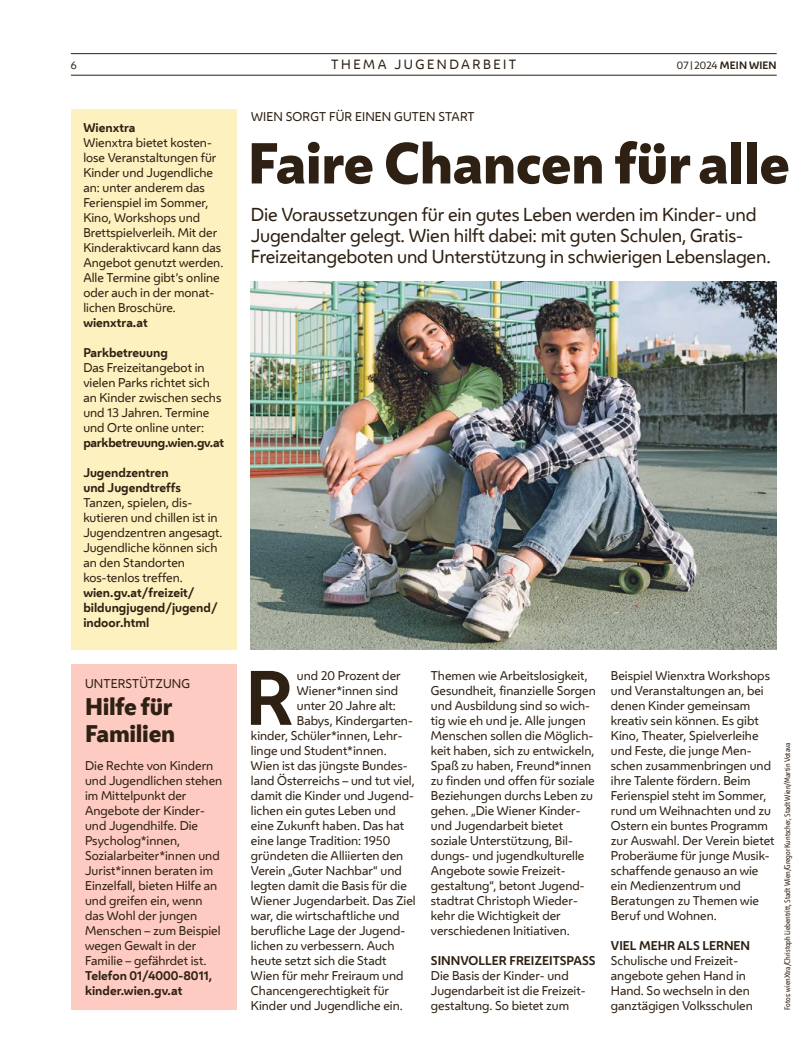
<style>
.page{position:relative;width:798px;height:1063px;background:#fff}
.page>*{position:absolute;margin:0;border:0;box-sizing:border-box;transform-origin:0 0}
.FT_FT_Initial4{font:700 71.88px "Wiener Melange";color:#2e2113}
.HL_Header_45pt{font:800 53.75px "Wiener Melange";letter-spacing:-.01em;color:#2e2113}
.HL_Header_18pt{font:800 22.5px/27px "Wiener Melange";letter-spacing:-.015em;color:#2e2113}
.HL_Header_45pt-2{font:17.5px/21px "Wiener Melange";letter-spacing:-.01em;color:#2e2113}
.t1{font:12.5px "Wiener Melange";letter-spacing:.195em;color:#2e2113}
.FT_FT_Initial4-2{font:11.88px/15px "Wiener Melange";color:#2e2113}
.FT_FT{font:11.88px/15px "Wiener Melange";color:#2e2113}
.Spalte_Infobox_Spalte_FT{font:11.88px/15px "Wiener Melange";color:#2e2113}
.Spalte_Infobox_Spalte_FT-2{font:700 11.88px/15px "Wiener Melange";color:#2e2113}
.HL_Vorzeile_9_5pt{font:11.88px "Wiener Melange";letter-spacing:.01em;color:#2e2113}
.FT_Zwischentitel{font:700 11.88px "Wiener Melange";color:#2e2113}
.FT_FT_Info_bold{font:700 11.88px/15px "Wiener Melange";color:#2e2113}
.Spalte_Infobox_Spalte_FT-3{font:700 11.88px "Wiener Melange";letter-spacing:-.02em;color:#2e2113}
.t2{font:700 10px "Wiener Melange";letter-spacing:.01em;color:#2e2113}
.t3{font:10px "Wiener Melange";color:#2e2113}
.t4{font:7.5px "Wiener Melange Cd";color:#2e2113}
.s1{font-weight:400}
.s2{font-weight:400;font-size:7.5px}
.s3{font-weight:700}
</style>
<div class="page">
<hr style="left:71px;top:75px;width:705px;height:1px;background:#2e2113">
<hr style="left:71px;top:53px;width:705px;height:1px;background:#2e2113">
<img style="left:251px;top:281px;width:525px;height:369px">
<div style="left:71px;top:665px;width:166px;height:345px;background:#fecbc3"></div>
<div style="left:71px;top:110px;width:166px;height:540px;background:#fcf1bf"></div>
<p class="t3" style="left:71px;top:58px;width:7px">6</p>
<p class="t1" style="left:331px;top:55px;width:45px">Th ema</p>
<p class="t1" style="left:394px;top:55px;width:54px">Jug endarb</p>
<p class="t1" style="left:493px;top:55px;width:22px">eit</p>
<p class="t2" style="left:676px;top:57px;width:101px"><span class="s1">07</span> <span class="s2">|</span><span class="s1">2024</span> MEIN WIEN</p>
<p class="Spalte_Infobox_Spalte_FT" style="left:83px;top:119px;width:141px"><span class="s3">Wienxtra<br></span>Wienxtra bietet kosten&shy;lose Veranstaltungen für<br>Kinder und Jugendliche an: unter anderem das<br>Ferienspiel im Sommer,<br>Kino, Workshops und<br>Brettspielverleih. Mit der<br>Kinderaktivcard kann das<br>Angebot genutzt werden.<br>Alle Termine gibt’s online oder auch in der monat&shy;lichen Broschüre. <span class="s3">wienxtra.at</span></p>
<p class="Spalte_Infobox_Spalte_FT" style="left:83px;top:344px;width:139px"><span class="s3">Parkbetreuung<br></span>Das Freizeitangebot in vielen Parks richtet sich an Kinder zwischen sechs und 13 Jahren. Termine und Orte online unter:</p>
<p class="Spalte_Infobox_Spalte_FT-3" style="left:83px;top:432px;width:142px">parkbetreuung.wien.gv.at</p>
<p class="Spalte_Infobox_Spalte_FT" style="left:83px;top:464px;width:141px"><span class="s3">Jugendzentren<br>und Jugendtreffs<br></span>Tanzen, spielen, dis&shy;kutieren und chillen ist in<br>Jugendzentren angesagt.<br>Jugendliche können sich an den Standorten kos-tenlos treffen.</p>
<p class="Spalte_Infobox_Spalte_FT-2" style="left:83px;top:584px;width:136px">wien.gv.at/freizeit/ bildungjugend/jugend/ indoor.html</p>
<p class="HL_Vorzeile_9_5pt" style="left:85px;top:674px;width:106px">UNTERSTÜTZUNG</p>
<h1 class="HL_Header_18pt" style="left:85px;top:693px;width:92px">Hilfe für<br>Familien</h1>
<p class="FT_FT" style="left:85px;top:757px;width:139px">Die Rechte von Kindern und Jugendlichen stehen im Mittelpunkt der<br>Angebote der Kinder&shy;und Jugendhilfe. Die<br>Psycholog*innen,<br>Sozialarbeiter*innen und<br>Jurist*innen beraten im<br>Einzelfall, bieten Hilfe an und greifen ein, wenn das Wohl der jungen<br>Menschen – zum Beispiel wegen Gewalt in der<br>Familie – gefährdet ist.</p>
<p class="FT_FT_Info_bold" style="left:85px;top:967px;width:129px">Telefon 01/4000-8011, kinder.wien.gv.at</p>
<p class="HL_Vorzeile_9_5pt" style="left:251px;top:107px;width:225px">WIEN SORGT FÜR EI NEN GUTEN START</p>
<h1 class="HL_Header_45pt" style="left:248px;top:126px;width:543px">Faire Chancen für alle</h1>
<h1 class="HL_Header_45pt-2" style="left:251px;top:204px;width:521px">Die Voraussetzungen für ein gutes Leben werden im Kinder- und<br>Jugendalter gelegt. Wien hilft dabei: mit guten Schulen, Gratis-<br>Freizeitangeboten und Unterstützung in schwierigen Lebenslagen.</h1>
<p class="FT_FT_Initial4" style="left:245px;top:638px;width:49px">R</p>
<p class="FT_FT_Initial4-2" style="left:297px;top:667px;width:105px">und 20 Prozent der</p>
<p class="FT_FT_Initial4-2" style="left:297px;top:682px;width:103px">Wiener*innen sind</p>
<p class="FT_FT_Initial4-2" style="left:297px;top:697px;width:101px">unter 20 Jahre alt:</p>
<p class="FT_FT_Initial4-2" style="left:297px;top:712px;width:117px">Babys, Kindergarten-</p>
<p class="FT_FT_Initial4-2" style="left:251px;top:727px;width:153px">kinder, Schüler*innen, Lehr-</p>
<p class="FT_FT_Initial4-2" style="left:251px;top:742px;width:137px">linge und Student*innen.</p>
<p class="FT_FT_Initial4-2" style="left:251px;top:757px;width:158px">Wien ist das jüngste Bundes-</p>
<p class="FT_FT_Initial4-2" style="left:251px;top:772px;width:165px">land Österreichs – und tut viel,</p>
<p class="FT_FT_Initial4-2" style="left:251px;top:787px;width:164px">damit die Kinder und Jugend-</p>
<p class="FT_FT_Initial4-2" style="left:251px;top:802px;width:146px">lichen ein gutes Leben und</p>
<p class="FT_FT_Initial4-2" style="left:251px;top:817px;width:155px">eine Zukunft haben. Das hat</p>
<p class="FT_FT_Initial4-2" style="left:251px;top:832px;width:141px">eine lange Tradition: 1950</p>
<p class="FT_FT_Initial4-2" style="left:251px;top:847px;width:154px">gründeten die Alliierten den</p>
<p class="FT_FT_Initial4-2" style="left:251px;top:862px;width:152px">Verein „Guter Nachbar“ und</p>
<p class="FT_FT_Initial4-2" style="left:251px;top:877px;width:157px">legten damit die Basis für die</p>
<p class="FT_FT_Initial4-2" style="left:251px;top:892px;width:166px">Wiener Jugendarbeit. Das Ziel</p>
<p class="FT_FT_Initial4-2" style="left:251px;top:907px;width:150px">war, die wirtschaftliche und</p>
<p class="FT_FT_Initial4-2" style="left:251px;top:922px;width:156px">berufliche Lage der Jugend-</p>
<p class="FT_FT_Initial4-2" style="left:251px;top:937px;width:145px">lichen zu verbessern. Auch</p>
<p class="FT_FT_Initial4-2" style="left:251px;top:952px;width:137px">heute setzt sich die Stadt</p>
<p class="FT_FT_Initial4-2" style="left:251px;top:967px;width:154px">Wien für mehr Freiraum und</p>
<p class="FT_FT_Initial4-2" style="left:251px;top:982px;width:140px">Chancengerechtigkeit für</p>
<p class="FT_FT_Initial4-2" style="left:251px;top:997px;width:153px">Kinder und Jugendliche ein.</p>
<p class="FT_FT_Initial4-2" style="left:431px;top:667px;width:166px">Themen wie Arbeitslosigkeit,<br>Gesundheit, finanzielle Sorgen und Ausbildung sind so wich&shy;tig wie eh und je. Alle jungen<br>Menschen sollen die Möglich&shy;keit haben, sich zu entwickeln,<br>Spaß zu haben, Freund*innen zu finden und offen für soziale<br>Beziehungen durchs Leben zu gehen. „Die Wiener Kinder&shy;und Jugendarbeit bietet soziale Unterstützung, Bil&shy;dungs- und jugendkulturelle<br>Angebote sowie Freizeit&shy;gestaltung“, betont Jugend&shy;stadtrat Christoph Wieder&shy;kehr die Wichtigkeit der verschiedenen I nitiativen.</p>
<p class="FT_Zwischentitel" style="left:431px;top:950px;width:166px">SINNVOLLER FREIZEITSPASS</p>
<p class="FT_FT" style="left:431px;top:967px;width:156px">Die Basis der Kinder- und<br>Jugendarbeit ist die Freizeit&shy;gestaltung. So bietet zum</p>
<p class="FT_FT" style="left:610px;top:667px;width:165px">Beispiel Wienxtra Workshops und Veranstaltungen an, bei denen Kinder gemeinsam kreativ sein können. Es gibt<br>Kino, Theater, Spielverleihe und Feste, die junge Men&shy;schen zusammenbringen und ihre Talente fördern. Beim<br>Ferienspiel steht im Sommer, rund um Weihnachten und zu<br>Ostern ein buntes Programm zur Auswahl. Der Verein bietet<br>Proberäume für junge Musik&shy;schaffende genauso an wie ein Medienzentrum und<br>Beratungen zu Themen wie<br>Beruf und Wohnen.</p>
<p class="FT_Zwischentitel" style="left:610px;top:935px;width:141px">VIEL MEHR ALS LERNEN</p>
<p class="FT_FT" style="left:610px;top:952px;width:143px">Schulische und Freizeit&shy;angebote gehen Hand in<br>Hand. So wechseln in den ganztägigen Volksschulen</p>
<p class="t4" style="left:782px;top:1010px;width:269px;rotate:-90deg">Fotos: wienXtra/Christoph Liebentritt, Stadt Wien/Gregor Kuntscher, Stadt Wien/Martin Votava</p>
</div>
